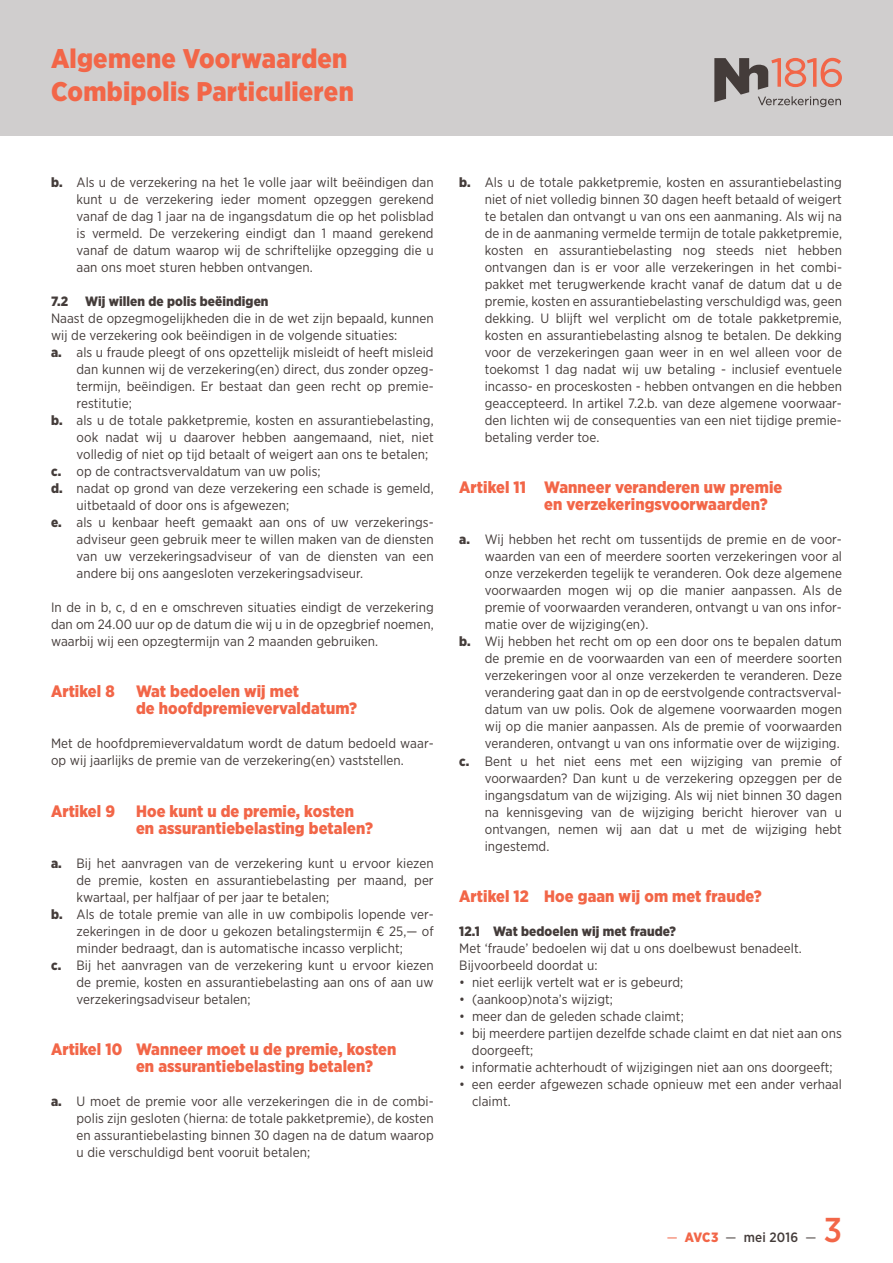
<style>
.page{position:relative;width:893px;height:1263px;background:#fff}
.page>*{position:absolute;margin:0;border:0;box-sizing:border-box;transform-origin:0 0}
.t1{font:500 34.5px "Gotham Narrow";color:#f26648}
.t2{font:900 27px/33px "Gotham Narrow";letter-spacing:.01em;color:#f26648}
.t3{font:900 16.5px/17px "Gotham Narrow";letter-spacing:.005em;color:#f26648}
.t4{font:13.5px/17px "Gotham Narrow";letter-spacing:.005em;color:#443c3a;text-align:justify}
.t5{font:900 13.5px "Gotham Narrow";letter-spacing:.005em;color:#443c3a}
.t6{font:500 13.5px "Gotham Narrow";letter-spacing:.015em;color:#443c3a}
.s1{font-weight:900}
.s2{font-weight:400;color:#f26648}
.s3{font-weight:900;color:#f26648}
.s4{font-weight:400}
</style>
<div class="page">
<div style="left:0;top:0;width:893px;height:136px;background:#d0cece"></div>
<svg style="left:714px;top:58px;width:128px;height:49px"></svg>
<h2 class="t2" style="left:51px;top:41px;width:304px">Algemene Voorwaarden<br>Combipolis Particulieren</h2>
<p class="t4" style="left:77px;top:174px;width:359px;text-indent:-26px"><span class="s1">b.</span> Als u de verzekering na het 1e volle jaar wilt beëindigen dan kunt u de verzekering ieder moment opzeggen gerekend vanaf de dag 1 jaar na de ingangsdatum die op het polisblad is vermeld. De verzekering eindigt dan 1 maand gerekend vanaf de datum waarop wij de schriftelijke opzegging die u aan ons moet sturen hebben ontvangen.</p>
<p class="t5" style="left:51px;top:293px;width:19px">7.2</p>
<p class="t5" style="left:85px;top:293px;width:185px">Wij willen de polis beëindigen</p>
<p class="t4" style="left:51px;top:310px;width:384px">Naast de opzegmogelijkheden die in de wet zijn bepaald, kunnen</p>
<p class="t4" style="left:51px;top:327px;width:348px">wij de verzekering ook beëindigen in de volgende situaties:</p>
<p class="t4" style="left:51px;top:344px;width:384px"><span class="s1">a.</span> als u fraude pleegt of ons opzettelijk misleidt of heeft misleid</p>
<p class="t4" style="left:77px;top:361px;width:359px">dan kunnen wij de verzekering(en) direct, dus zonder opzeg-</p>
<p class="t4" style="left:77px;top:378px;width:359px">termijn, beëindigen. Er bestaat dan geen recht op premie-</p>
<p class="t4" style="left:77px;top:395px;width:57px">restitutie;</p>
<p class="t4" style="left:51px;top:412px;width:384px"><span class="s1">b.</span> als u de totale pakketpremie, kosten en assurantiebelasting,</p>
<p class="t4" style="left:77px;top:429px;width:359px">ook nadat wij u daarover hebben aangemaand, niet, niet</p>
<p class="t4" style="left:77px;top:446px;width:353px">volledig of niet op tijd betaalt of weigert aan ons te betalen;</p>
<p class="t4" style="left:51px;top:463px;width:271px"><span class="s1">c.</span> op de contractsvervaldatum van uw polis;</p>
<p class="t4" style="left:51px;top:480px;width:384px"><span class="s1">d.</span> nadat op grond van deze verzekering een schade is gemeld,</p>
<p class="t4" style="left:77px;top:497px;width:214px">uitbetaald of door ons is afgewezen;</p>
<p class="t4" style="left:51px;top:514px;width:384px"><span class="s1">e.</span> als u kenbaar heeft gemaakt aan ons of uw verzekerings-</p>
<p class="t4" style="left:77px;top:531px;width:359px">adviseur geen gebruik meer te willen maken van de diensten</p>
<p class="t4" style="left:77px;top:548px;width:359px">van uw verzekeringsadviseur of van de diensten van een</p>
<p class="t4" style="left:77px;top:565px;width:288px">andere bij ons aangesloten verzekeringsadviseur.</p>
<p class="t4" style="left:51px;top:599px;width:384px">In de in b, c, d en e omschreven situaties eindigt de verzekering dan om 24.00 uur op de datum die wij u in de opzegbrief noemen, waarbij wij een opzegtermijn van 2 maanden gebruiken.</p>
<p class="t3" style="left:51px;top:683px;width:65px">Artikel 8</p>
<p class="t3" style="left:136px;top:683px;width:223px">Wat bedoelen wij met<br>de hoofdpremievervaldatum?</p>
<p class="t4" style="left:51px;top:735px;width:384px">Met de hoofdpremievervaldatum wordt de datum bedoeld waar&shy;op wij jaarlijks de premie van de verzekering(en) vaststellen.</p>
<p class="t3" style="left:51px;top:802px;width:66px">Artikel 9</p>
<p class="t3" style="left:136px;top:802px;width:238px">Hoe kunt u de premie, kosten en assurantiebelasting betalen?</p>
<p class="t4" style="left:51px;top:854px;width:384px"><span class="s1">a.</span> Bij het aanvragen van de verzekering kunt u ervoor kiezen</p>
<p class="t4" style="left:77px;top:871px;width:359px">de premie, kosten en assurantiebelasting per maand, per</p>
<p class="t4" style="left:77px;top:888px;width:254px">kwartaal, per halfjaar of per jaar te betalen;</p>
<p class="t4" style="left:51px;top:905px;width:384px"><span class="s1">b.</span> Als de totale premie van alle in uw combipolis lopende ver-</p>
<p class="t4" style="left:77px;top:922px;width:359px">zekeringen in de door u gekozen betalingstermijn € 25,— of</p>
<p class="t4" style="left:77px;top:939px;width:328px">minder bedraagt, dan is automatische incasso verplicht;</p>
<p class="t4" style="left:51px;top:956px;width:384px"><span class="s1">c.</span> Bij het aanvragen van de verzekering kunt u ervoor kiezen</p>
<p class="t4" style="left:77px;top:973px;width:359px">de premie, kosten en assurantiebelasting aan ons of aan uw</p>
<p class="t4" style="left:77px;top:990px;width:176px">verzekeringsadviseur betalen;</p>
<p class="t3" style="left:136px;top:1040px;width:262px;text-indent:-85px">Artikel 10 Wanneer moet u de premie, kosten en assurantiebelasting betalen?</p>
<p class="t4" style="left:77px;top:1092px;width:359px;text-indent:-26px"><span class="s1">a.</span> U moet de premie voor alle verzekeringen die in de combi&shy;polis zijn gesloten (hierna: de totale pakketpremie), de kosten en assurantiebelasting binnen 30 dagen na de datum waarop u die verschuldigd bent vooruit betalen;</p>
<p class="t4" style="left:485px;top:174px;width:359px;text-indent:-26px"><span class="s1">b.</span> Als u de totale pakketpremie, kosten en assurantiebelasting niet of niet volledig binnen 30 dagen heeft betaald of weigert te betalen dan ontvangt u van ons een aanmaning. Als wij na de in de aanmaning vermelde termijn de totale pakketpremie, kosten en assurantiebelasting nog steeds niet hebben ontvangen dan is er voor alle verzekeringen in het combi&shy;pakket met terugwerkende kracht vanaf de datum dat u de premie, kosten en assurantiebelasting verschuldigd was, geen dekking. U blijft wel verplicht om de totale pakketpremie, kosten en assurantiebelasting alsnog te betalen. De dekking voor de verzekeringen gaan weer in en wel alleen voor de toekomst 1 dag nadat wij uw betaling - inclusief eventuele incasso- en proceskosten - hebben ontvangen en die hebben geaccepteerd. In artikel 7.2.b. van deze algemene voorwaar&shy;den lichten wij de consequenties van een niet tijdige premie&shy;betaling verder toe.</p>
<p class="t3" style="left:544px;top:479px;width:240px;text-indent:-85px">Artikel 11 Wanneer veranderen uw premie en verzekeringsvoorwaarden?</p>
<p class="t4" style="left:459px;top:531px;width:384px"><span class="s1">a.</span> Wij hebben het recht om tussentijds de premie en de voor-</p>
<p class="t4" style="left:485px;top:548px;width:359px">waarden van een of meerdere soorten verzekeringen voor al</p>
<p class="t4" style="left:485px;top:565px;width:359px">onze verzekerden tegelijk te veranderen. Ook deze algemene</p>
<p class="t4" style="left:485px;top:582px;width:359px">voorwaarden mogen wij op die manier aanpassen. Als de</p>
<p class="t4" style="left:485px;top:599px;width:359px">premie of voorwaarden veranderen, ontvangt u van ons infor-</p>
<p class="t4" style="left:485px;top:616px;width:165px">matie over de wijziging(en).</p>
<p class="t4" style="left:459px;top:633px;width:384px"><span class="s1">b.</span> Wij hebben het recht om op een door ons te bepalen datum</p>
<p class="t4" style="left:485px;top:650px;width:359px">de premie en de voorwaarden van een of meerdere soorten</p>
<p class="t4" style="left:485px;top:667px;width:359px">verzekeringen voor al onze verzekerden te veranderen. Deze</p>
<p class="t4" style="left:485px;top:684px;width:359px">verandering gaat dan in op de eerstvolgende contractsverval-</p>
<p class="t4" style="left:485px;top:701px;width:359px">datum van uw polis. Ook de algemene voorwaarden mogen</p>
<p class="t4" style="left:485px;top:718px;width:359px">wij op die manier aanpassen. Als de premie of voorwaarden</p>
<p class="t4" style="left:485px;top:735px;width:356px">veranderen, ontvangt u van ons informatie over de wijziging.</p>
<p class="t4" style="left:459px;top:752px;width:384px"><span class="s1">c.</span> Bent u het niet eens met een wijziging van premie of</p>
<p class="t4" style="left:485px;top:769px;width:359px">voorwaarden? Dan kunt u de verzekering opzeggen per de</p>
<p class="t4" style="left:485px;top:786px;width:359px">ingangsdatum van de wijziging. Als wij niet binnen 30 dagen</p>
<p class="t4" style="left:485px;top:803px;width:359px">na kennisgeving van de wijziging bericht hierover van u</p>
<p class="t4" style="left:485px;top:820px;width:359px">ontvangen, nemen wij aan dat u met de wijziging hebt</p>
<p class="t4" style="left:485px;top:837px;width:66px">ingestemd.</p>
<p class="t3" style="left:459px;top:887px;width:304px">Artikel 12 Hoe gaan wij om met fraude?</p>
<p class="t5" style="left:459px;top:922px;width:218px">12.1 Wat bedoelen wij met fraude?</p>
<p class="t4" style="left:459px;top:939px;width:344px">Met ‘fraude’ bedoelen wij dat u ons doelbewust benadeelt.<br>Bijvoorbeeld doordat u:</p>
<p class="t4" style="left:459px;top:973px;width:225px">• niet eerlijk vertelt wat er is gebeurd;</p>
<p class="t4" style="left:459px;top:990px;width:155px">• (aankoop)nota’s wijzigt;</p>
<p class="t4" style="left:459px;top:1007px;width:226px">• meer dan de geleden schade claimt;</p>
<p class="t4" style="left:472px;top:1024px;width:371px;text-indent:-13px">• bij meerdere partijen dezelfde schade claimt en dat niet aan ons doorgeeft;</p>
<p class="t4" style="left:459px;top:1058px;width:375px">• informatie achterhoudt of wijzigingen niet aan ons doorgeeft;</p>
<p class="t4" style="left:472px;top:1075px;width:371px;text-indent:-13px">• een eerder afgewezen schade opnieuw met een ander verhaal claimt.</p>
<p class="t6" style="left:667px;top:1228px;width:151px"><span class="s2">—</span> <span class="s3">AVC3</span> <span class="s4">—</span> mei 2016 <span class="s4">—</span></p>
<h1 class="t1" style="left:824px;top:1208px;width:20px">3</h1>
</div>
